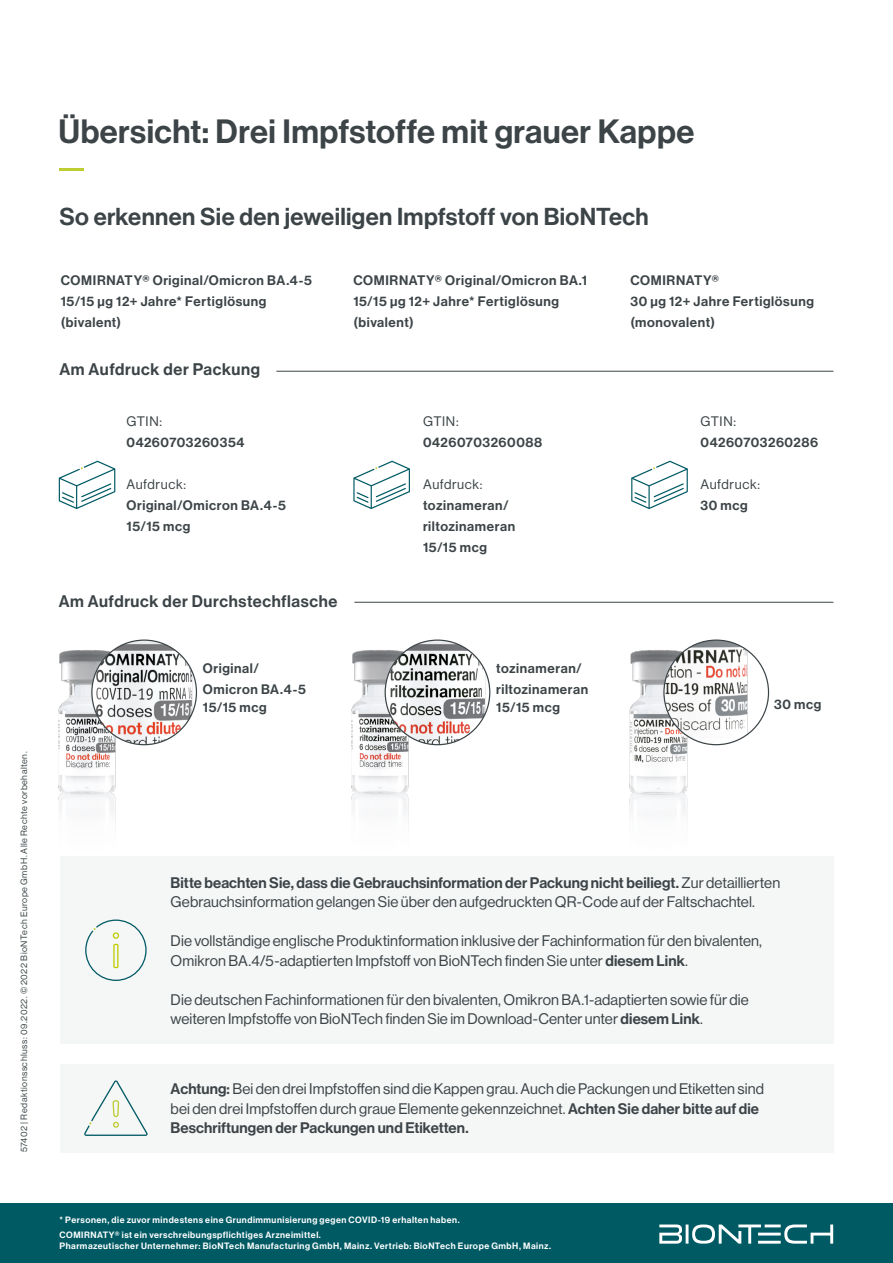
<style>
.page{position:relative;width:893px;height:1263px;background:#fff}
.page>*{position:absolute;margin:0;border:0;box-sizing:border-box;transform-origin:0 0}
.t1{font:33px "N Haas Grotesk DS Pro 65 Md";letter-spacing:.015em;color:#3c4447}
.t2{font:24px "N Haas Grotesk DS Pro 65 Md";letter-spacing:.015em;color:#3c4447}
.t3{font:16.5px "N Haas Grotesk DS Pro 65 Md";letter-spacing:.04em;color:#3c4447}
.t4{font:15px/19.5px "N Haas Grotesk DS Pro 55 Rg";letter-spacing:.005em;color:#3c4447}
.t5{font:15px "N Haas Grotesk DS Pro 65 Md";letter-spacing:.01em;color:#3c4447}
.t6{font:13.5px/21px "N Haas Grotesk DS Pro 65 Md";letter-spacing:.045em;color:#3c4447}
.t7{font:13.5px "N Haas Grotesk DS Pro 55 Rg";letter-spacing:.04em;color:#3c4447}
.t8{font:9px/15px "N Haas Grotesk DS Pro 65 Md";letter-spacing:.06em;color:#fff}
.t9{font:9px "N Haas Grotesk DS Pro 55 Rg";letter-spacing:.055em;color:#3c4447}
.s1{font-family:"N Haas Grotesk DS Pro 55 Rg"}
.s2{font-family:"N Haas Grotesk DS Pro 65 Md"}
</style>
<div class="page">
<div style="left:0;top:1203px;width:893px;height:60px;background:#005a64"></div>
<svg style="left:659px;top:1224px;width:174px;height:19px"></svg>
<hr style="left:276px;top:371px;width:557px;height:1px;background:#3c4447">
<hr style="left:354px;top:602px;width:479px;height:1px;background:#3c4447">
<svg style="left:631px;top:461px;width:57px;height:48px"></svg>
<svg style="left:353px;top:461px;width:57px;height:48px"></svg>
<img style="left:351px;top:641px;width:72px;height:182px">
<img style="left:385px;top:640px;width:105px;height:105px;border-radius:52px">
<svg style="left:59px;top:461px;width:56px;height:48px"></svg>
<img style="left:58px;top:641px;width:72px;height:182px">
<img style="left:92px;top:640px;width:104px;height:105px;border-radius:52px">
<img style="left:629px;top:641px;width:73px;height:173px">
<img style="left:664px;top:640px;width:104px;height:105px;border-radius:52px">
<div style="left:60px;top:1064px;width:773px;height:88px;background:#f5f6f6"></div>
<div style="left:60px;top:856px;width:773px;height:188px;background:#f5f6f6"></div>
<svg style="left:84px;top:1080px;width:64px;height:56px"></svg>
<svg style="left:85px;top:919px;width:62px;height:62px"></svg>
<hr style="left:60px;top:168px;width:24px;height:3px;background:#becd32">
<p class="t9" style="left:19px;top:1152px;width:402px;rotate:-90deg">57402 | Redaktionsschluss: 09.2022. © 2022 BioNTech Europe GmbH. Alle Rechte vorbehalten.</p>
<h1 class="t1" style="left:58px;top:113px;width:637px">Übersicht: Drei Impfstoffe mit grauer Kappe</h1>
<h2 class="t2" style="left:60px;top:203px;width:591px">So erkennen Sie den jeweiligen Impfstoff von BioNTech</h2>
<p class="t6" style="left:61px;top:270px;width:253px">COMIRNATY® Original/Omicron BA.4-5<br>15/15 μg 12+ Jahre* Fertiglösung (bivalent)</p>
<p class="t3" style="left:60px;top:360px;width:202px">Am Aufdruck der Packung</p>
<p class="t7" style="left:127px;top:414px;width:37px">GTIN:</p>
<p class="t6" style="left:127px;top:432px;width:119px">04260703260354</p>
<p class="t7" style="left:127px;top:477px;width:61px">Aufdruck:</p>
<p class="t6" style="left:127px;top:495px;width:161px">Original/Omicron BA.4-5<br>15/15 mcg</p>
<p class="t3" style="left:59px;top:592px;width:280px">Am Aufdruck der Durchstechflasche</p>
<p class="t6" style="left:353px;top:270px;width:235px">COMIRNATY® Original/Omicron BA.1<br>15/15 μg 12+ Jahre* Fertiglösung (bivalent)</p>
<p class="t7" style="left:423px;top:414px;width:37px">GTIN:</p>
<p class="t6" style="left:423px;top:432px;width:121px">04260703260088</p>
<p class="t7" style="left:423px;top:477px;width:61px">Aufdruck:</p>
<p class="t6" style="left:423px;top:495px;width:93px">tozinameran/ riltozinameran<br>15/15 mcg</p>
<p class="t6" style="left:203px;top:658px;width:105px">Original/<br>Omicron BA.4-5</p>
<p class="t6" style="left:203px;top:697px;width:65px">15/15 mcg</p>
<p class="t6" style="left:496px;top:658px;width:93px">tozinameran/ riltozinameran</p>
<p class="t6" style="left:496px;top:697px;width:65px">15/15 mcg</p>
<p class="t6" style="left:630px;top:270px;width:185px">COMIRNATY®<br>30 μg 12+ Jahre Fertiglösung (monovalent)</p>
<p class="t7" style="left:701px;top:414px;width:37px">GTIN:</p>
<p class="t6" style="left:701px;top:432px;width:119px">04260703260286</p>
<p class="t7" style="left:701px;top:477px;width:61px">Aufdruck:</p>
<p class="t6" style="left:701px;top:495px;width:49px">30 mcg</p>
<p class="t6" style="left:774px;top:694px;width:49px">30 mcg</p>
<p class="t5" style="left:171px;top:874px;width:611px">Bitte beachten Sie, dass die Gebrauchsinformation der Packung nicht beiliegt. <span class="s1">Zur detaillierten</span></p>
<p class="t4" style="left:171px;top:892px;width:586px">Gebrauchsinformation gelangen Sie über den aufgedruckten QR-Code auf der Faltschachtel.</p>
<p class="t4" style="left:171px;top:931px;width:593px">Die vollständige englische Produktinformation inklusive der Fachinformation für den bivalenten,<br>Omikron BA.4/5-adaptierten Impfstoff von BioNTech finden Sie unter <span class="s2">diesem Link</span>.</p>
<p class="t4" style="left:171px;top:990px;width:580px">Die deutschen Fachinformationen für den bivalenten, Omikron BA.1-adaptierten sowie für die weiteren Impfstoffe von BioNTech finden Sie im Download-Center unter <span class="s2">diesem Link</span>.</p>
<p class="t4" style="left:171px;top:1079px;width:595px"><span class="s2">Achtung:</span> Bei den drei Impfstoffen sind die Kappen grau. Auch die Packungen und Etiketten sind bei den drei Impfstoffen durch graue Elemente gekennzeichnet. <span class="s2">Achten Sie daher bitte auf die</span></p>
<p class="t5" style="left:171px;top:1119px;width:300px">Beschriftungen der Packungen und Etiketten.</p>
<p class="t8" style="left:60px;top:1212px;width:402px">* Personen, die zuvor mindestens eine Grundimmunisierung gegen COVID-19 erhalten haben.<br>COMIRNATY® ist ein verschreibungspflichtiges Arzneimittel.</p>
<p class="t8" style="left:60px;top:1238px;width:493px">Pharmazeutischer Unternehmer: BioNTech Manufacturing GmbH, Mainz. Vertrieb: BioNTech Europe GmbH, Mainz.</p>
</div>
